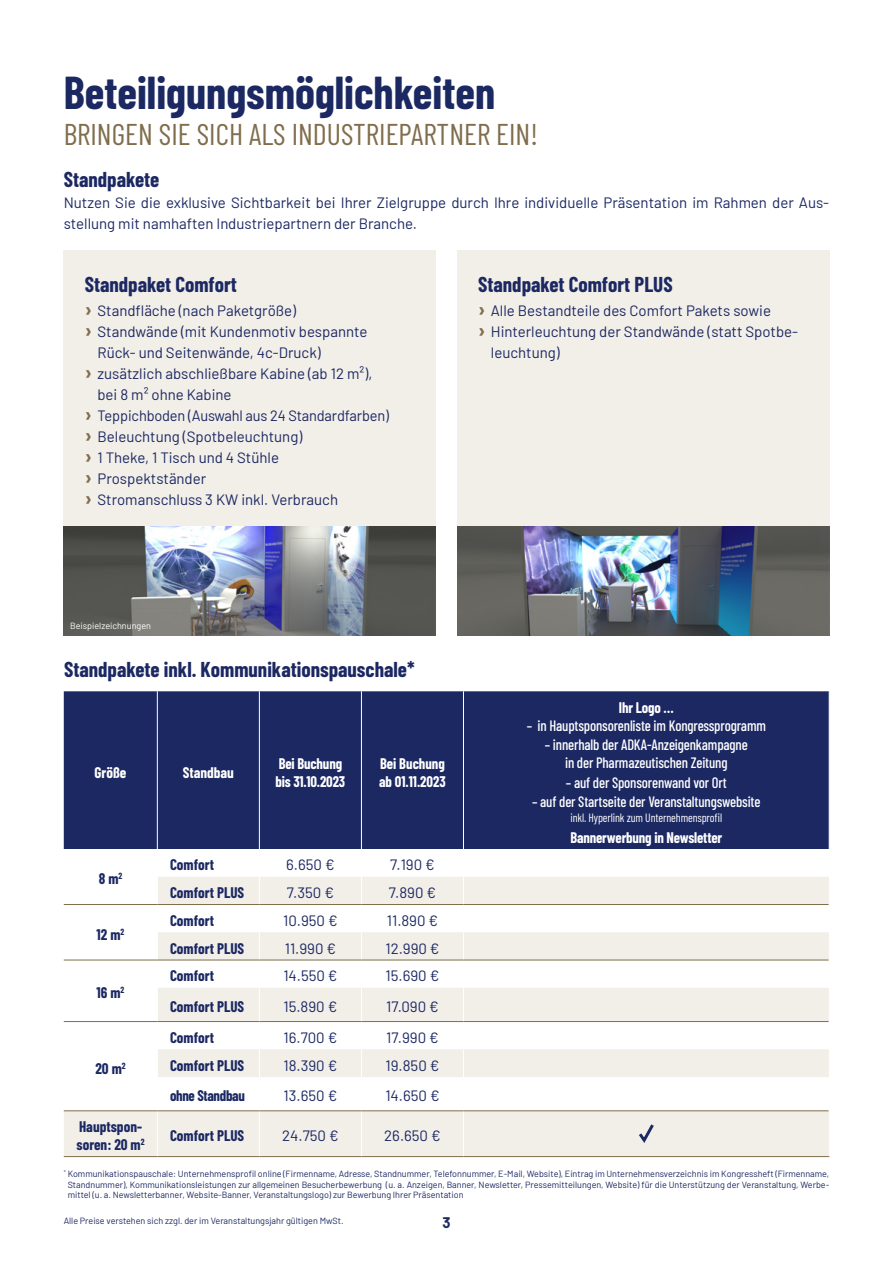
<style>
.page{position:relative;width:893px;height:1263px;background:#fff}
.page>*{position:absolute;margin:0;border:0;box-sizing:border-box;transform-origin:0 0}
.t1{font:700 45px "Barlow Condensed";color:#1b2862}
.t2{font:30px "Barlow Condensed";color:#806d4b}
.t3{font:700 21px "Barlow Condensed";color:#1b2862}
.t4{font:15px/21px "Barlow";color:#1b2862}
.t5{font:500 15px/18px "Barlow Condensed";letter-spacing:-.01em;color:#fff;text-align:center}
.t6{font:700 15px/18px "Barlow Condensed";color:#1b2862}
.t7{font:700 15px/18px "Barlow Condensed";letter-spacing:-.01em;color:#fff}
.t8{font:700 15px "Barlow Condensed";letter-spacing:-.02em;color:#1b2862}
.t9{font:700 15px "Barlow";color:#1b2862}
.t10{font:12px "Barlow Condensed";letter-spacing:-.01em;color:#fff}
.t11{font:9px/10.8px "Barlow";color:#1b2862;text-align:justify}
.t12{font:9px "Barlow";color:#fff}
.s1{font-weight:700;font-size:21px;color:#806d4b}
</style>
<div class="page">
<div style="left:64px;top:250px;width:372px;height:276px;background:#f2eee8"></div>
<div style="left:457px;top:250px;width:372px;height:276px;background:#f2eee8"></div>
<div style="left:64px;top:691px;width:765px;height:158px;background:#1b2862"></div>
<svg style="left:64px;top:877px;width:765px;height:279px;fill:#f2eee8"></svg>
<hr style="left:157px;top:691px;width:1px;height:158px;background:#fff">
<hr style="left:259px;top:691px;width:1px;height:158px;background:#fff">
<hr style="left:361px;top:691px;width:1px;height:158px;background:#fff">
<hr style="left:463px;top:691px;width:1px;height:158px;background:#fff">
<svg style="left:157px;top:877px;width:1px;height:111px"></svg>
<svg style="left:259px;top:877px;width:1px;height:111px"></svg>
<svg style="left:361px;top:877px;width:1px;height:111px"></svg>
<svg style="left:463px;top:877px;width:1px;height:111px"></svg>
<hr style="left:157px;top:988px;width:1px;height:33px;background:#fff">
<hr style="left:259px;top:988px;width:1px;height:33px;background:#fff">
<hr style="left:361px;top:988px;width:1px;height:33px;background:#fff">
<hr style="left:463px;top:988px;width:1px;height:33px;background:#fff">
<svg style="left:157px;top:1022px;width:1px;height:55px"></svg>
<svg style="left:259px;top:1022px;width:1px;height:55px"></svg>
<svg style="left:361px;top:1022px;width:1px;height:55px"></svg>
<svg style="left:463px;top:1022px;width:1px;height:55px"></svg>
<hr style="left:157px;top:1077px;width:1px;height:33px;background:#fff">
<hr style="left:259px;top:1077px;width:1px;height:33px;background:#fff">
<hr style="left:361px;top:1077px;width:1px;height:33px;background:#fff">
<hr style="left:463px;top:1077px;width:1px;height:33px;background:#fff">
<hr style="left:157px;top:1111px;width:1px;height:45px;background:#fff">
<hr style="left:259px;top:1111px;width:1px;height:45px;background:#fff">
<hr style="left:361px;top:1111px;width:1px;height:45px;background:#fff">
<hr style="left:463px;top:1111px;width:1px;height:45px;background:#fff">
<hr style="left:64px;top:904px;width:93px;height:1px;background:#806d4b">
<hr style="left:157px;top:904px;width:102px;height:1px;background:#806d4b">
<hr style="left:259px;top:904px;width:102px;height:1px;background:#806d4b">
<hr style="left:361px;top:904px;width:102px;height:1px;background:#806d4b">
<hr style="left:463px;top:904px;width:366px;height:1px;background:#806d4b">
<hr style="left:64px;top:1110px;width:93px;height:1px;background:#806d4b">
<hr style="left:157px;top:1110px;width:102px;height:1px;background:#806d4b">
<hr style="left:259px;top:1110px;width:102px;height:1px;background:#806d4b">
<hr style="left:361px;top:1110px;width:102px;height:1px;background:#806d4b">
<hr style="left:463px;top:1110px;width:366px;height:1px;background:#806d4b">
<hr style="left:64px;top:960px;width:93px;height:1px;background:#806d4b">
<hr style="left:157px;top:960px;width:102px;height:1px;background:#806d4b">
<hr style="left:259px;top:960px;width:102px;height:1px;background:#806d4b">
<hr style="left:361px;top:960px;width:102px;height:1px;background:#806d4b">
<hr style="left:463px;top:960px;width:366px;height:1px;background:#806d4b">
<hr style="left:64px;top:1021px;width:93px;height:1px;background:#806d4b">
<hr style="left:157px;top:1021px;width:102px;height:1px;background:#806d4b">
<hr style="left:259px;top:1021px;width:102px;height:1px;background:#806d4b">
<hr style="left:361px;top:1021px;width:102px;height:1px;background:#806d4b">
<hr style="left:463px;top:1021px;width:366px;height:1px;background:#806d4b">
<hr style="left:64px;top:1156px;width:93px;height:1px;background:#806d4b">
<hr style="left:157px;top:1156px;width:102px;height:1px;background:#806d4b">
<hr style="left:259px;top:1156px;width:102px;height:1px;background:#806d4b">
<hr style="left:361px;top:1156px;width:102px;height:1px;background:#806d4b">
<hr style="left:463px;top:1156px;width:367px;height:1px;background:#806d4b">
<svg style="left:636px;top:1121px;width:21px;height:25px"></svg>
<img style="left:64px;top:526px;width:372px;height:109px">
<img style="left:457px;top:526px;width:372px;height:109px">
<h1 class="t1" style="left:64px;top:75px;width:433px">Beteiligungsmöglichkeiten</h1>
<h2 class="t2" style="left:64px;top:117px;width:476px">BRINGEN SIE SICH ALS INDUSTRIEPARTNER EIN!</h2>
<h3 class="t3" style="left:64px;top:171px;width:97px">Standpakete</h3>
<p class="t4" style="left:64px;top:193px;width:767px">Nutzen Sie die exklusive Sichtbarkeit bei Ihrer Zielgruppe durch Ihre individuelle Präsentation im Rahmen der Aus&shy;stellung mit namhaften Industriepartnern der Branche.</p>
<h3 class="t3" style="left:85px;top:276px;width:154px">Standpaket Comfort</h3>
<p class="t4" style="left:85px;top:299px;width:213px"><span class="s1">›</span> Standfläche (nach Paketgröße)</p>
<p class="t4" style="left:85px;top:320px;width:284px"><span class="s1">›</span> Standwände (mit Kundenmotiv bespannte</p>
<p class="t4" style="left:98px;top:341px;width:225px">Rück- und Seitenwände, 4c-Druck)</p>
<p class="t4" style="left:85px;top:362px;width:289px"><span class="s1">›</span> zusätzlich abschließbare Kabine (ab 12 m²),</p>
<p class="t4" style="left:98px;top:383px;width:136px">bei 8 m² ohne Kabine</p>
<p class="t4" style="left:85px;top:404px;width:306px"><span class="s1">›</span> Teppichboden (Auswahl aus 24 Standardfarben)</p>
<p class="t4" style="left:85px;top:425px;width:219px"><span class="s1">›</span> Beleuchtung (Spotbeleuchtung)</p>
<p class="t4" style="left:85px;top:446px;width:196px"><span class="s1">›</span> 1 Theke, 1 Tisch und 4 Stühle</p>
<p class="t4" style="left:85px;top:470px;width:123px"><span class="s1">›</span> Prospektständer</p>
<p class="t4" style="left:85px;top:488px;width:255px"><span class="s1">›</span> Stromanschluss 3 KW inkl. Verbrauch</p>
<h3 class="t3" style="left:478px;top:276px;width:196px">Standpaket Comfort PLUS</h3>
<p class="t4" style="left:478px;top:302px;width:294px"><span class="s1">›</span> Alle Bestandteile des Comfort Pakets sowie</p>
<p class="t4" style="left:478px;top:320px;width:321px"><span class="s1">›</span> Hinterleuchtung der Standwände (statt Spotbe-</p>
<p class="t4" style="left:491px;top:341px;width:70px">leuchtung)</p>
<p class="t12" style="left:70px;top:622px;width:82px">Beispielzeichnungen</p>
<h3 class="t3" style="left:64px;top:662px;width:352px">Standpakete inkl. Kommunikationspauschale*</h3>
<p class="t7" style="left:95px;top:765px;width:33px">Größe</p>
<p class="t7" style="left:183px;top:765px;width:53px">Standbau</p>
<p class="t7" style="left:275px;top:756px;width:71px">Bei Buchung bis 31.10.2023</p>
<p class="t7" style="left:379px;top:756px;width:68px">Bei Buchung ab 01.11.2023</p>
<p class="t6" style="left:99px;top:871px;width:25px">8 m<sup>2</sup></p>
<p class="t6" style="left:97px;top:927px;width:29px">12 m<sup>2</sup></p>
<p class="t6" style="left:97px;top:985px;width:29px">16 m<sup>2</sup></p>
<p class="t6" style="left:95px;top:1061px;width:32px">20 m<sup>2</sup></p>
<p class="t6" style="left:170px;top:857px;width:45px">Comfort</p>
<p class="t4" style="left:286px;top:856px;width:50px">6.650 €</p>
<p class="t4" style="left:390px;top:856px;width:46px">7.190 €</p>
<p class="t6" style="left:170px;top:885px;width:76px">Comfort PLUS</p>
<p class="t4" style="left:287px;top:883px;width:49px">7.350 €</p>
<p class="t4" style="left:389px;top:883px;width:49px">7.890 €</p>
<p class="t6" style="left:170px;top:913px;width:45px">Comfort</p>
<p class="t4" style="left:283px;top:911px;width:56px">10.950 €</p>
<p class="t4" style="left:387px;top:911px;width:53px">11.890 €</p>
<p class="t6" style="left:170px;top:940px;width:76px">Comfort PLUS</p>
<p class="t4" style="left:285px;top:939px;width:53px">11.990 €</p>
<p class="t4" style="left:385px;top:939px;width:56px">12.990 €</p>
<p class="t6" style="left:170px;top:968px;width:45px">Comfort</p>
<p class="t4" style="left:283px;top:967px;width:56px">14.550 €</p>
<p class="t4" style="left:386px;top:967px;width:55px">15.690 €</p>
<p class="t6" style="left:170px;top:999px;width:76px">Comfort PLUS</p>
<p class="t4" style="left:284px;top:997px;width:55px">15.890 €</p>
<p class="t4" style="left:386px;top:997px;width:54px">17.090 €</p>
<p class="t6" style="left:170px;top:1030px;width:45px">Comfort</p>
<p class="t4" style="left:284px;top:1028px;width:55px">16.700 €</p>
<p class="t4" style="left:386px;top:1028px;width:54px">17.990 €</p>
<p class="t6" style="left:170px;top:1058px;width:76px">Comfort PLUS</p>
<p class="t4" style="left:283px;top:1056px;width:55px">18.390 €</p>
<p class="t4" style="left:386px;top:1056px;width:55px">19.850 €</p>
<p class="t8" style="left:170px;top:1090px;width:76px">ohne Standbau</p>
<p class="t4" style="left:284px;top:1087px;width:55px">13.650 €</p>
<p class="t4" style="left:385px;top:1087px;width:56px">14.650 €</p>
<p class="t6" style="left:77px;top:1119px;width:70px">Hauptspon&shy;soren: 20 m<sup>2</sup></p>
<p class="t6" style="left:170px;top:1128px;width:76px">Comfort PLUS</p>
<p class="t4" style="left:282px;top:1127px;width:58px">24.750 €</p>
<p class="t4" style="left:384px;top:1127px;width:58px">26.650 €</p>
<p class="t7" style="left:619px;top:700px;width:56px">Ihr Logo …</p>
<p class="t5" style="left:527px;top:718px;width:241px">– in Hauptsponsorenliste im Kongressprogramm</p>
<p class="t5" style="left:545px;top:737px;width:204px">– innerhalb der ADKA-Anzeigenkampagne in der Pharmazeutischen Zeitung</p>
<p class="t5" style="left:566px;top:775px;width:162px">– auf der Sponsorenwand vor Ort</p>
<p class="t5" style="left:532px;top:794px;width:230px">– auf der Startseite der Veranstaltungswebsite</p>
<p class="t10" style="left:570px;top:809px;width:153px">inkl. Hyperlink zum Unternehmensprofil</p>
<p class="t7" style="left:570px;top:829px;width:154px">Bannerwerbung in Newsletter</p>
<p class="t11" style="left:68px;top:1167px;width:763px;text-indent:-4px"><sup>*</sup> Kommunikationspauschale: Unternehmensprofil online (Firmenname, Adresse, Standnummer, Telefonnummer, E-Mail, Website), Eintrag im Unternehmensverzeichnis im Kongressheft (Firmenname, Standnummer), Kommunikationsleistungen zur allgemeinen Besucherbewerbung (u. a. Anzeigen, Banner, Newsletter, Pressemitteilungen, Website) für die Unterstützung der Veranstaltung, Werbe&shy;mittel (u. a. Newsletterbanner, Website-Banner, Veranstaltungslogo) zur Bewerbung Ihrer Präsentation</p>
<p class="t11" style="left:64px;top:1216px;width:281px">Alle Preise verstehen sich zzgl. der im Veranstaltungsjahr gültigen MwSt.</p>
<p class="t9" style="left:442px;top:1214px;width:10px">3</p>
</div>
